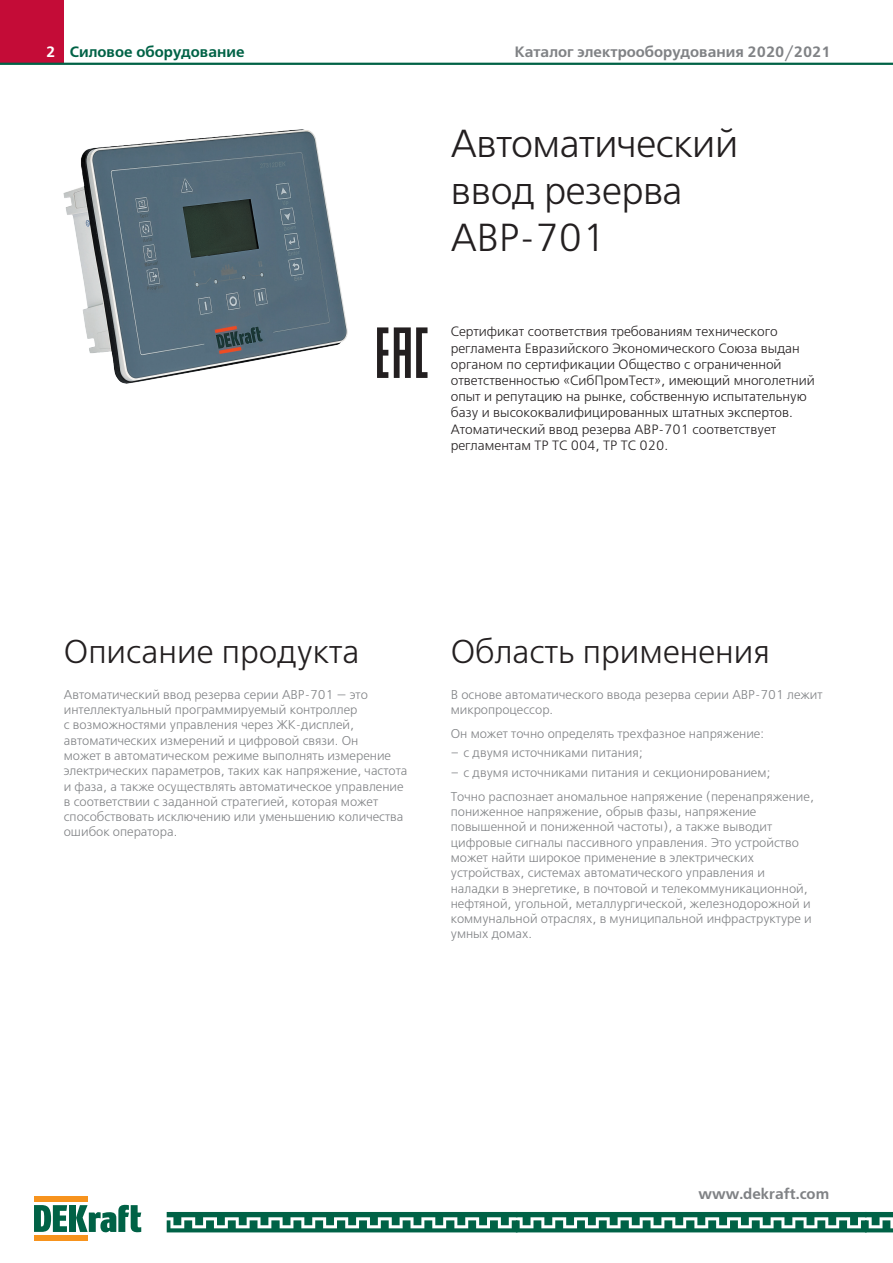
<style>
.page{position:relative;width:893px;height:1263px;background:#fff}
.page>*{position:absolute;margin:0;border:0;box-sizing:border-box;transform-origin:0 0}
.t1{font:39px/46.8px "Free Set C";letter-spacing:-.01em;color:#231f20}
.t2{font:33px "Free Set C";color:#231f20}
.t3{font:700 15px "Free Set C";color:#808285}
.t4{font:700 15px "Free Set C";color:#006246}
.t5{font:700 15px "Free Set C";color:#fff}
.t6{font:13.5px/16.2px "Free Set C";color:#231f20}
.t7{font:12.75px/15.3px "Free Set C";color:#808285}
</style>
<div class="page">
<div style="left:0;top:0;width:64px;height:64px;background:#c40c37"></div>
<hr style="left:0;top:63px;width:893px;height:2px;background:#006246">
<svg style="left:167px;top:1212px;width:726px;height:20px"></svg>
<div style="left:34px;top:1235px;width:54px;height:6px;background:#f7931d"></div>
<div style="left:34px;top:1196px;width:54px;height:5px;background:#f7931d"></div>
<div style="left:69px;top:1205px;width:7px;height:27px;background:#006246"></div>
<svg style="left:76px;top:1205px;width:65px;height:27px"></svg>
<svg style="left:34px;top:1205px;width:33px;height:27px"></svg>
<svg style="left:377px;top:327px;width:11px;height:51px"></svg>
<svg style="left:394px;top:327px;width:33px;height:51px"></svg>
<img style="left:64px;top:129px;width:283px;height:255px">
<p class="t5" style="left:46px;top:43px;width:11px">2</p>
<p class="t4" style="left:70px;top:43px;width:176px">Силовое оборудование</p>
<p class="t3" style="left:515px;top:43px;width:317px">Каталог электрооборудования 2020/2021</p>
<h1 class="t1" style="left:451px;top:121px;width:289px">Автоматический ввод резерва<br>АВР-701</h1>
<p class="t6" style="left:451px;top:324px;width:366px">Сертификат соответствия требованиям технического регламента Евразийского Экономического Союза выдан органом по сертификации Общество с ограниченной ответственностью «СибПромТест», имеющий многолетний опыт и репутацию на рынке, собственную испытательную базу и высококвалифицированных штатных экспертов.<br>Атоматический ввод резерва АВР-701 соответствует регламентам ТР ТС 004, ТР ТС 020.</p>
<h2 class="t2" style="left:64px;top:632px;width:297px">Описание продукта</h2>
<h2 class="t2" style="left:451px;top:632px;width:321px">Область применения</h2>
<p class="t7" style="left:451px;top:687px;width:373px">В основе автоматического ввода резерва серии АВР-701 лежит микропроцессор.</p>
<p class="t7" style="left:451px;top:726px;width:315px">Он может точно определять трехфазное напряжение:</p>
<p class="t7" style="left:451px;top:745px;width:194px">– с двумя источниками питания;</p>
<p class="t7" style="left:451px;top:761px;width:365px;line-height:23.9px">– с двумя источниками питания и секционированием;<br>Точно распознает аномальное напряжение (перенапряжение,</p>
<p class="t7" style="left:451px;top:804px;width:363px">пониженное напряжение, обрыв фазы, напряжение повышенной и пониженной частоты), а также выводит цифровые сигналы пассивного управления. Это устройство может найти широкое применение в электрических устройствах, системах автоматического управления и наладки в энергетике, в почтовой и телекоммуникационной, нефтяной, угольной, металлургической, железнодорожной и коммунальной отраслях, в муниципальной инфраструктуре и умных домах.</p>
<p class="t7" style="left:64px;top:687px;width:345px">Автоматический ввод резерва серии АВР-701 — это интеллектуальный программируемый контроллер<br>с возможностями управления через ЖК-дисплей, автоматических измерений и цифровой связи. Он<br>может в автоматическом режиме выполнять измерение электрических параметров, таких как напряжение, частота и фаза, а также осуществлять автоматическое управление в соответствии с заданной стратегией, которая может способствовать исключению или уменьшению количества ошибок оператора.</p>
<p class="t3" style="left:698px;top:1185px;width:132px">www.dekraft.com</p>
</div>
